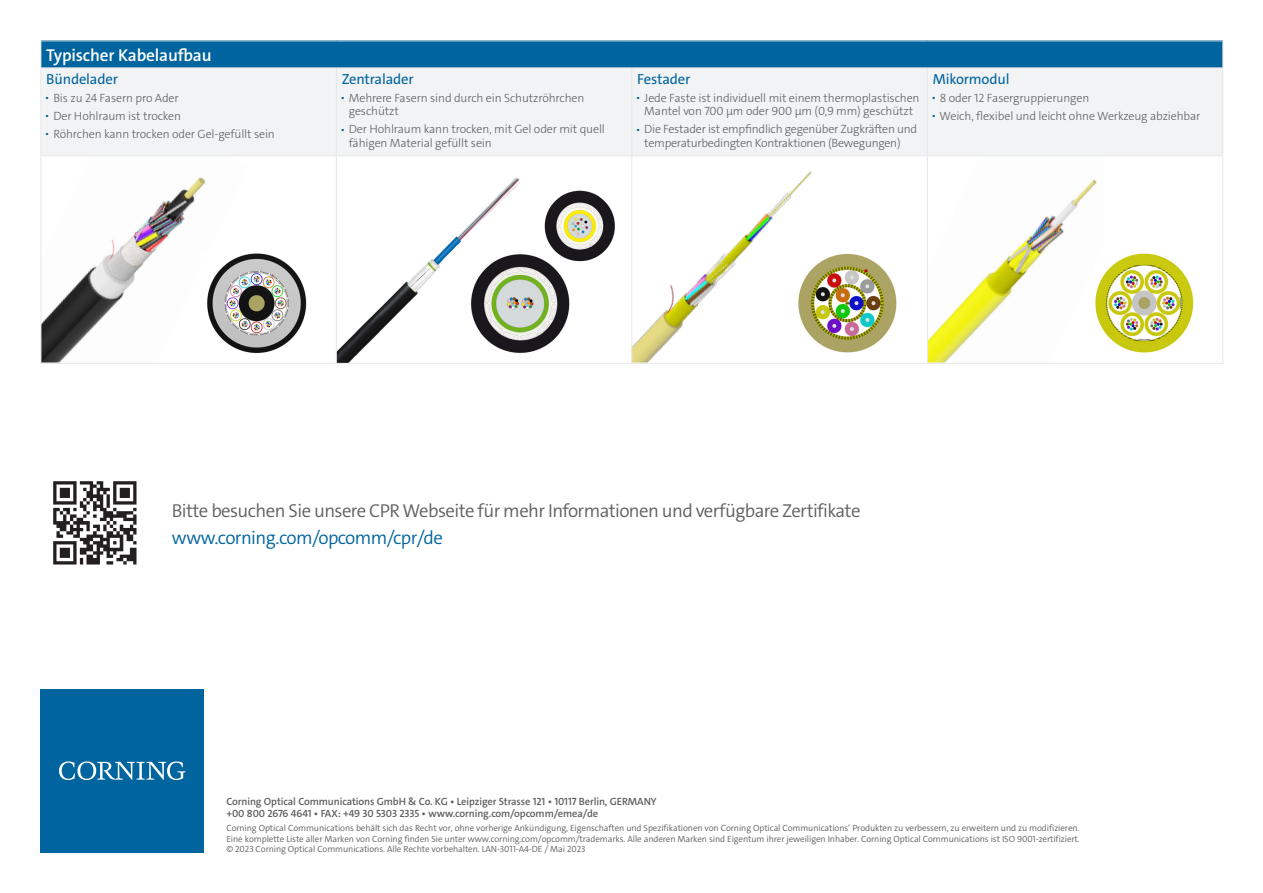
<style>
.page{position:relative;width:1263px;height:893px;background:#fff}
.page>*{position:absolute;margin:0;border:0;box-sizing:border-box;transform-origin:0 0}
.t1{font:300 18.75px "The Sans C4 s";letter-spacing:-.03em;color:#5f5f62}
.t2{font:300 18.75px "The Sans C4 s";letter-spacing:-.03em;color:#00649e}
.Table_Header{font:600 17.25px "The Sans C4 s";letter-spacing:-.01em;color:#fff}
.Table_Body{font:14.7px "The Sans C4 s";letter-spacing:-.01em;color:#00649e}
.Table_Body-2{font:300 12px/13.5px "The Sans C4 s";letter-spacing:-.01em;color:#5f5f62}
.t3{font:600 10.5px "The Sans C4 s";letter-spacing:-.01em;color:#5f5f62}
.t4{font:300 9px/10.8px "The Sans C4 s";letter-spacing:-.01em;color:#5f5f62;text-align:justify}
</style>
<div class="page">
<div style="left:40px;top:689px;width:164px;height:163px;background:#00649e"></div>
<svg style="left:59px;top:761px;width:126px;height:19px"></svg>
<img style="left:53px;top:481px;width:84px;height:84px">
<img style="left:41px;top:156px;width:165px;height:207px">
<img style="left:202px;top:251px;width:105px;height:104px">
<img style="left:832px;top:253px;width:65px;height:100px">
<img style="left:632px;top:156px;width:200px;height:207px">
<img style="left:337px;top:177px;width:278px;height:186px">
<img style="left:1104px;top:253px;width:90px;height:100px">
<img style="left:928px;top:179px;width:176px;height:184px">
<div style="left:41px;top:41px;width:1182px;height:27px;background:#00649e"></div>
<div style="left:41px;top:69px;width:1181px;height:86px;background:#f2f3f4"></div>
<hr style="left:40px;top:41px;width:296px;height:1px;background:#e6e7e9">
<svg style="left:40px;top:42px;width:1px;height:26px"></svg>
<hr style="left:336px;top:41px;width:296px;height:1px;background:#e6e7e9">
<hr style="left:632px;top:41px;width:295px;height:1px;background:#e6e7e9">
<hr style="left:927px;top:41px;width:296px;height:1px;background:#e6e7e9">
<svg style="left:1222px;top:41px;width:1px;height:27px"></svg>
<hr style="left:40px;top:68px;width:296px;height:1px;background:#e6e7e9">
<hr style="left:40px;top:68px;width:1px;height:87px;background:#e6e7e9">
<hr style="left:336px;top:68px;width:296px;height:1px;background:#e6e7e9">
<hr style="left:336px;top:68px;width:1px;height:87px;background:#e6e7e9">
<hr style="left:632px;top:68px;width:295px;height:1px;background:#e6e7e9">
<hr style="left:631px;top:68px;width:1px;height:87px;background:#e6e7e9">
<hr style="left:927px;top:68px;width:296px;height:1px;background:#e6e7e9">
<hr style="left:927px;top:68px;width:1px;height:87px;background:#e6e7e9">
<hr style="left:1222px;top:68px;width:1px;height:87px;background:#e6e7e9">
<hr style="left:40px;top:155px;width:296px;height:1px;background:#e6e7e9">
<hr style="left:40px;top:156px;width:1px;height:207px;background:#e6e7e9">
<hr style="left:336px;top:155px;width:296px;height:1px;background:#e6e7e9">
<hr style="left:336px;top:156px;width:1px;height:207px;background:#e6e7e9">
<hr style="left:632px;top:155px;width:295px;height:1px;background:#e6e7e9">
<hr style="left:631px;top:156px;width:1px;height:207px;background:#e6e7e9">
<hr style="left:927px;top:155px;width:296px;height:1px;background:#e6e7e9">
<hr style="left:927px;top:156px;width:1px;height:207px;background:#e6e7e9">
<hr style="left:1222px;top:156px;width:1px;height:207px;background:#e6e7e9">
<hr style="left:40px;top:363px;width:296px;height:1px;background:#e6e7e9">
<hr style="left:336px;top:363px;width:296px;height:1px;background:#e6e7e9">
<hr style="left:632px;top:363px;width:295px;height:1px;background:#e6e7e9">
<hr style="left:927px;top:363px;width:296px;height:1px;background:#e6e7e9">
<p class="Table_Header" style="left:46px;top:44px;width:167px">Typischer Kabelaufbau</p>
<p class="Table_Body" style="left:46px;top:70px;width:73px">Bündelader</p>
<p class="Table_Body-2" style="left:46px;top:91px;width:134px"><sup>■</sup> Bis zu 24 Fasern pro Ader</p>
<p class="Table_Body-2" style="left:46px;top:109px;width:136px"><sup>■</sup> Der Hohlraum ist trocken</p>
<p class="Table_Body-2" style="left:46px;top:127px;width:230px"><sup>■</sup> Röhrchen kann trocken oder Gel-gefüllt sein</p>
<p class="Table_Body" style="left:342px;top:70px;width:73px">Zentralader</p>
<p class="Table_Body-2" style="left:349px;top:91px;width:237px;text-indent:-7px"><sup>■</sup> Mehrere Fasern sind durch ein Schutzröhrchen geschützt</p>
<p class="Table_Body-2" style="left:349px;top:123px;width:258px;text-indent:-7px"><sup>■</sup> Der Hohlraum kann trocken, mit Gel oder mit quell fähigen Material gefüllt sein</p>
<p class="Table_Body" style="left:637px;top:70px;width:55px">Festader</p>
<p class="Table_Body-2" style="left:637px;top:91px;width:284px;text-align:center"><sup>■</sup> Jede Faste ist individuell mit einem thermoplastischen<br>Mantel von 700 μm oder 900 μm (0,9 mm) geschützt</p>
<p class="Table_Body-2" style="left:644px;top:123px;width:274px;text-indent:-7px"><sup>■</sup> Die Festader ist empfindlich gegenüber Zugkräften und temperaturbedingten Kontraktionen (Bewegungen)</p>
<p class="Table_Body" style="left:933px;top:70px;width:78px">Mikormodul</p>
<p class="Table_Body-2" style="left:933px;top:91px;width:158px"><sup>■</sup> 8 oder 12 Fasergruppierungen</p>
<p class="Table_Body-2" style="left:933px;top:109px;width:269px"><sup>■</sup> Weich, flexibel und leicht ohne Werkzeug abziehbar</p>
<p class="t1" style="left:172px;top:498px;width:690px">Bitte besuchen Sie unsere CPR Webseite für mehr Informationen und verfügbare Zertifikate</p>
<p class="t2" style="left:172px;top:525px;width:273px">www.corning.com/opcomm/cpr/de</p>
<p class="t3" style="left:226px;top:795px;width:432px">Corning Optical Communications GmbH &amp; Co. KG • Leipziger Strasse 121 • 10117 Berlin, GERMANY</p>
<p class="t3" style="left:226px;top:807px;width:373px">+00 800 2676 4641 • FAX: +49 30 5303 2335 • www.corning.com/opcomm/emea/de</p>
<p class="t4" style="left:226px;top:822px;width:855px">Corning Optical Communications behält sich das Recht vor, ohne vorherige Ankündigung, Eigenschaften und Spezifikationen von Corning Optical Communications‘ Produkten zu verbessern, zu erweitern und zu modifizieren.<br>Eine komplette Liste aller Marken von Corning finden Sie unter www.corning.com/opcomm/trademarks. Alle anderen Marken sind Eigentum ihrer jeweiligen Inhaber. Corning Optical Communications ist ISO 9001-zertifiziert. © 2023 Corning Optical Communications. Alle Rechte vorbehalten. LAN-3011-A4-DE / Mai 2023</p>
</div>
